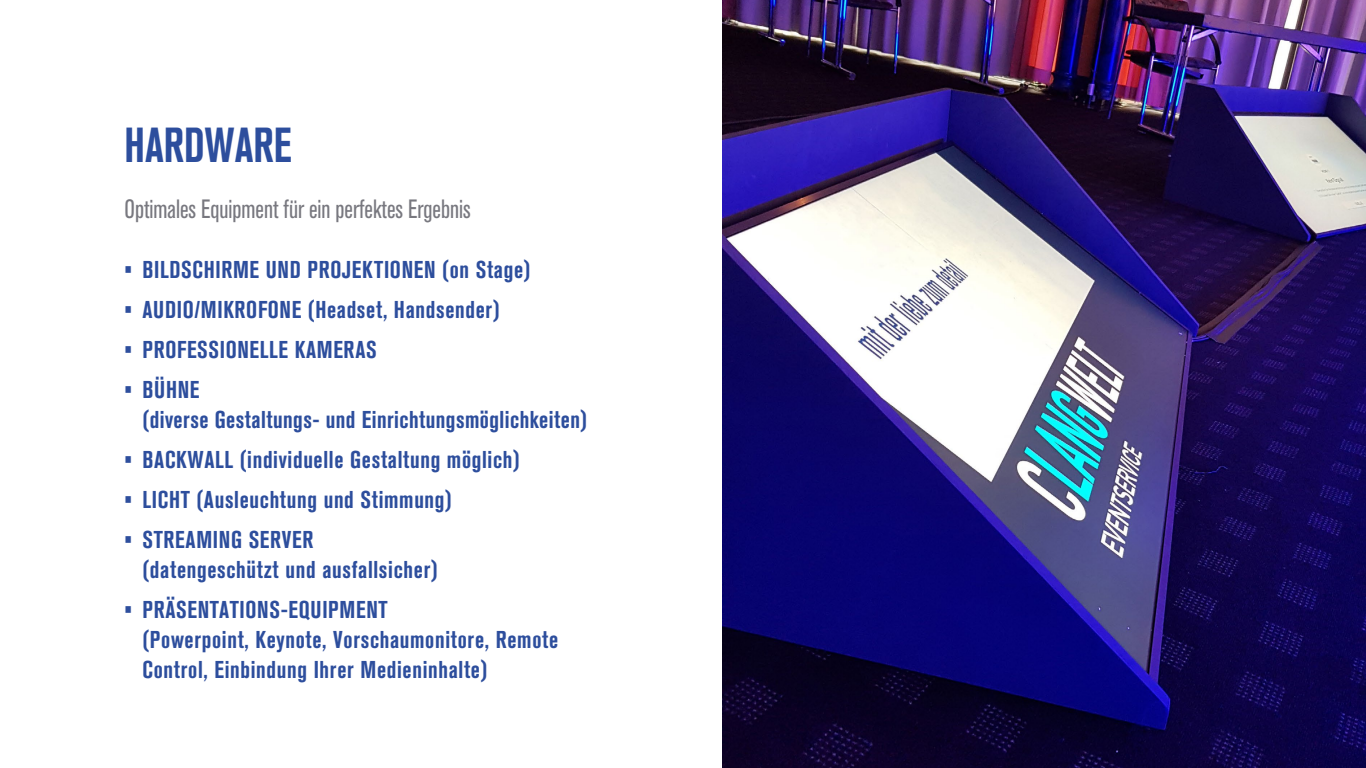
<style>
.page{position:relative;width:1366px;height:768px;background:#fff}
.page>*{position:absolute;margin:0;border:0;box-sizing:border-box;transform-origin:0 0}
.t1{font:700 condensed 48.7px "Akzidenz Grotesk BQ";color:#2d4e9d;scale:.88 1}
.t2{font:condensed 26.2px "Akzidenz Grotesk BQ";color:#78787f;scale:.91 1}
.t3{font:700 condensed 24.2px/30px "Akzidenz Grotesk BQ";letter-spacing:.03em;color:#2d4e9d;scale:.95 1}
</style>
<div class="page">
<img style="left:723px;top:0;width:643px;height:768px">
<h1 class="t1" style="left:125px;top:118px;width:191px">HARDWARE</h1>
<p class="t2" style="left:125px;top:194px;width:382px">Optimales Equipment für ein perfektes Ergebnis</p>
<p class="t3" style="left:125px;top:255px;width:429px">• BILDSCHIRME UND PROJEKTIONEN (on Stage)</p>
<p class="t3" style="left:125px;top:295px;width:396px">• AUDIO/MIKROFONE (Headset, Handsender)</p>
<p class="t3" style="left:125px;top:335px;width:267px">• PROFESSIONELLE KAMERAS</p>
<p class="t3" style="left:143px;top:375px;width:470px;text-indent:-18px">• BÜHNE<br>(diverse Gestaltungs- und Einrichtungsmöglichkeiten)</p>
<p class="t3" style="left:125px;top:445px;width:418px">• BACKWALL (individuelle Gestaltung möglich)</p>
<p class="t3" style="left:125px;top:485px;width:346px">• LICHT (Ausleuchtung und Stimmung)</p>
<p class="t3" style="left:143px;top:525px;width:312px;text-indent:-18px">• STREAMING SERVER (datengeschützt und ausfallsicher)</p>
<p class="t3" style="left:143px;top:595px;width:439px;text-indent:-18px">• PRÄSENTATIONS-EQUIPMENT<br>(Powerpoint, Keynote, Vorschaumonitore, Remote<br>Control, Einbindung Ihrer Medieninhalte)</p>
</div>
